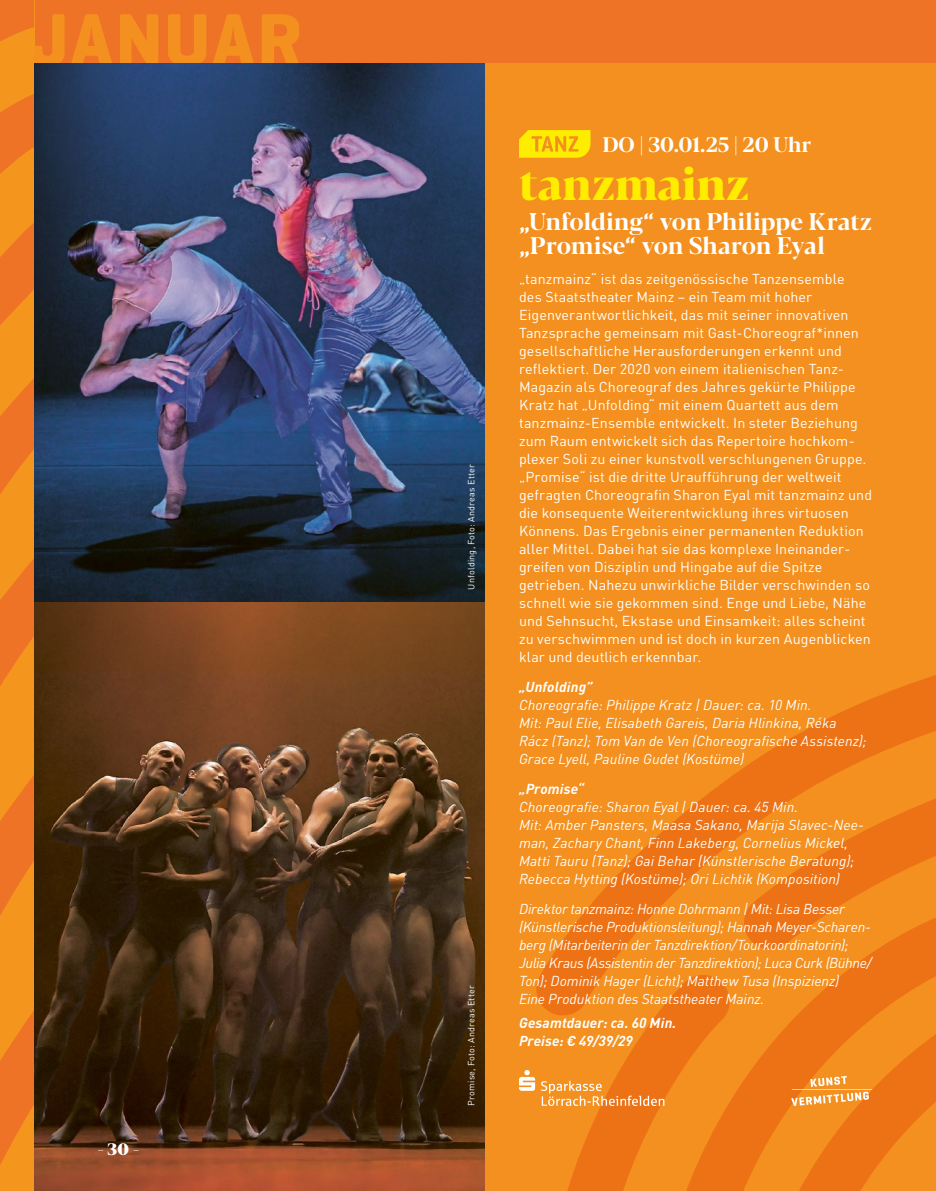
<style>
.page{position:relative;width:936px;height:1191px;background:#fff}
.page>*{position:absolute;margin:0;border:0;box-sizing:border-box;transform-origin:0 0}
.t1{font:700 75px "Geogrotesque";letter-spacing:.02em;color:#f3901f}
.t2{font:700 expanded 45px "Blacker Pro Dis";letter-spacing:-.005em;color:#ffed00}
.t3{font:700 24px/24px "Blacker Pro Dis";color:#fff}
.t4{font:700 21px "Blacker Pro Dis";color:#fff}
.t5{font:800 16.5px "Blacker Pro Dis";color:#fff}
.t6{font:14.25px/18px "DINOT";letter-spacing:.01em;color:#fff}
.t7{font:italic 14.25px/18px "DINOT";color:#fff}
.t8{font:italic 700 14.25px/18px "DINOT";letter-spacing:.01em;color:#fff}
.t9{font:9px "DINOT";letter-spacing:.02em;color:#fff}
</style>
<div class="page">
<div style="left:0;top:0;width:935px;height:64px;background:#ee7326"></div>
<svg style="left:0;top:27px;width:34px;height:1164px"></svg>
<img style="left:34px;top:64px;width:451px;height:1127px">
<div style="left:485px;top:64px;width:450px;height:1127px;background:#f3901f"></div>
<svg style="left:536px;top:675px;width:399px;height:516px"></svg>
<svg style="left:519px;top:1070px;width:145px;height:36px"></svg>
<svg style="left:519px;top:130px;width:71px;height:28px"></svg>
<svg style="left:791px;top:1076px;width:81px;height:30px"></svg>
<h1 class="t1" style="left:29px;top:-7px;width:274px">JANUAR</h1>
<p class="t5" style="left:98px;top:1136px;width:43px">- 30 -</p>
<p class="t9" style="left:465px;top:590px;width:127px;rotate:-90deg">Unfolding, Foto: Andreas Etter</p>
<p class="t9" style="left:465px;top:1106px;width:122px;rotate:-90deg">Promise, Foto: Andreas Etter</p>
<h3 class="t4" style="left:602px;top:129px;width:210px">DO | 30.01.25 | 20 Uhr</h3>
<h2 class="t2" style="left:519px;top:151px;width:232px">tanzmainz</h2>
<h3 class="t3" style="left:519px;top:208px;width:354px">„Unfolding“ von Philippe Kratz „Promise“ von Sharon Eyal</h3>
<p class="t6" style="left:519px;top:269px;width:354px">„tanzmainz“ ist das zeitgenössische Tanzensemble<br>des Staatstheater Mainz – ein Team mit hoher Eigenverantwortlichkeit, das mit seiner innovativen Tanzsprache gemeinsam mit Gast-Choreograf*innen gesellschaftliche Herausforderungen erkennt und reflektiert. Der 2020 von einem italienischen Tanz-Magazin als Choreograf des Jahres gekürte Philippe Kratz hat „Unfolding“ mit einem Quartett aus dem tanzmainz-Ensemble entwickelt. In steter Beziehung zum Raum entwickelt sich das Repertoire hochkom&shy;plexer Soli zu einer kunstvoll verschlungenen Gruppe. „Promise“ ist die dritte Uraufführung der weltweit gefragten Choreografin Sharon Eyal mit tanzmainz und die konsequente Weiterentwicklung ihres virtuosen Könnens. Das Ergebnis einer permanenten Reduktion aller Mittel. Dabei hat sie das komplexe Ineinander&shy;greifen von Disziplin und Hingabe auf die Spitze getrieben. Nahezu unwirkliche Bilder verschwinden so schnell wie sie gekommen sind. Enge und Liebe, Nähe und Sehnsucht, Ekstase und Einsamkeit: alles scheint zu verschwimmen und ist doch in kurzen Augenblicken klar und deutlich erkennbar.</p>
<p class="t8" style="left:519px;top:677px;width:75px">„Unfolding”</p>
<p class="t7" style="left:519px;top:695px;width:349px">Choreografie: Philippe Kratz | Dauer: ca. 10 Min.<br>Mit: Paul Elie, Elisabeth Gareis, Daria Hlinkina, Réka Rácz (Tanz); Tom Van de Ven (Choreografische Assistenz); Grace Lyell, Pauline Gudet (Kostüme)</p>
<p class="t8" style="left:519px;top:779px;width:66px">„Promise“</p>
<p class="t7" style="left:519px;top:797px;width:346px">Choreografie: Sharon Eyal | Dauer: ca. 45 Min.<br>Mit: Amber Pansters, Maasa Sakano, Marija Slavec-Nee&shy;man, Zachary Chant, Finn Lakeberg, Cornelius Mickel, Matti Tauru (Tanz); Gai Behar (Künstlerische Beratung); Rebecca Hytting (Kostüme); Ori Lichtik (Komposition)</p>
<p class="t7" style="left:519px;top:899px;width:354px">Direktor tanzmainz: Honne Dohrmann | Mit: Lisa Besser (Künstlerische Produktionsleitung); Hannah Meyer-Scharen&shy;berg (Mitarbeiterin der Tanzdirektion/Tourkoordinatorin); Julia Kraus (Assistentin der Tanzdirektion); Luca Curk (Bühne/ Ton); Dominik Hager (Licht); Matthew Tusa (Inspizienz)<br>Eine Produktion des Staatstheater Mainz.</p>
<p class="t8" style="left:519px;top:1013px;width:159px">Gesamtdauer: ca. 60 Min.<br>Preise: € 49/39/29</p>
</div>
